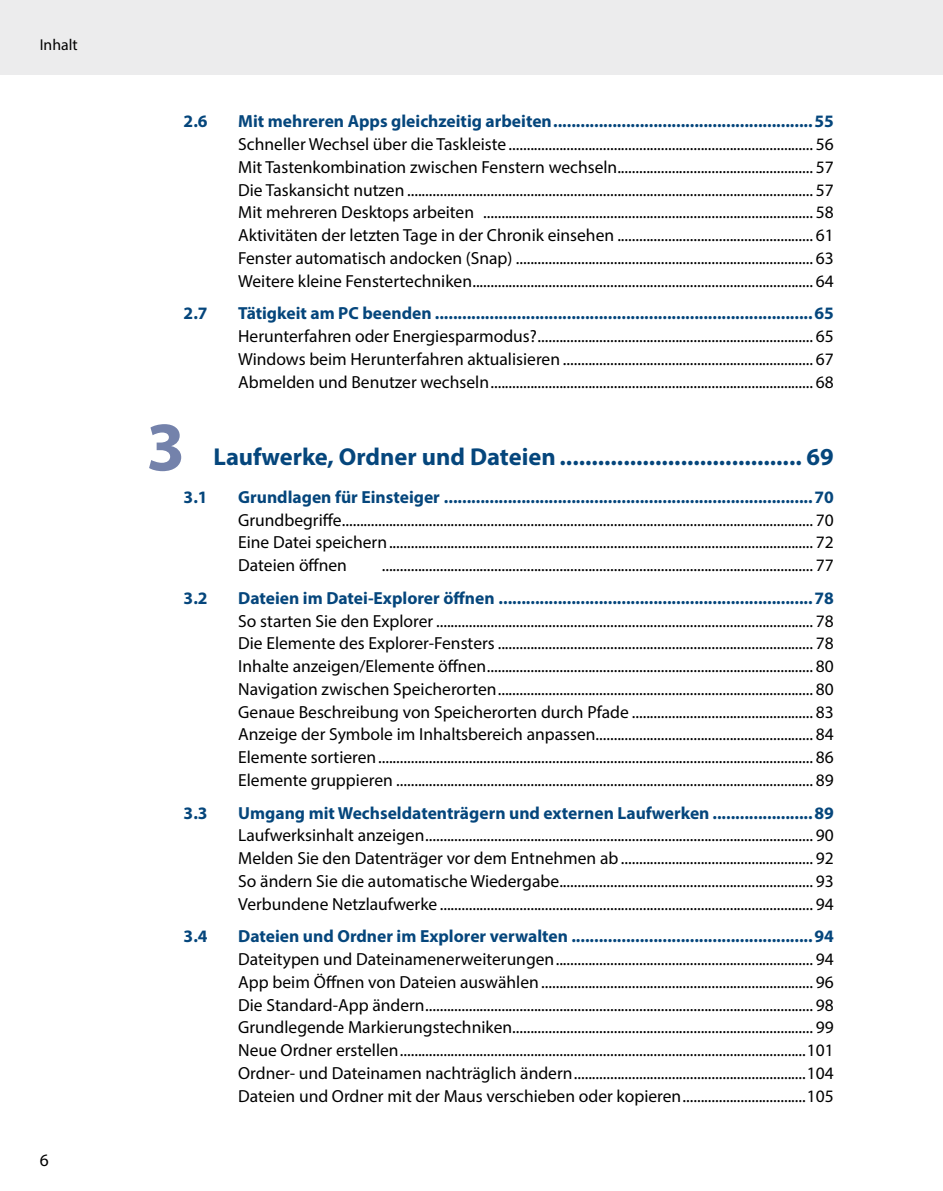
<style>
.page{position:relative;width:943px;height:1191px;background:#fff}
.page>*{position:absolute;margin:0;border:0;box-sizing:border-box;transform-origin:0 0}
.t1{font:700 70px "Myriad Pro";color:#7482ab}
.t2{font:700 24.5px "Myriad Pro";color:#05467c}
.t3{font:17.5px "Myriad Pro";color:#000}
.t4{font:700 17.5px "Myriad Pro";color:#05467c}
.t5{font:15.75px "Myriad Pro";color:#000}
</style>
<div class="page">
<div style="left:0;top:0;width:943px;height:74px;background:#ececed"></div>
<p class="t5" style="left:40px;top:35px;width:39px">Inhalt</p>
<p class="t3" style="left:40px;top:1149px;width:10px">6</p>
<p class="t4" style="left:184px;top:110px;width:25px">2.6</p>
<p class="t4" style="left:238px;top:110px;width:597px">Mit mehreren Apps gleichzeitig arbeiten.........................................................55</p>
<p class="t3" style="left:238px;top:133px;width:597px">Schneller Wechsel über die Taskleiste .................................................................................... 56</p>
<p class="t3" style="left:238px;top:156px;width:597px">Mit Tastenkombination zwischen Fenstern wechseln...................................................... 57</p>
<p class="t3" style="left:238px;top:179px;width:597px">Die Taskansicht nutzen ................................................................................................................ 57</p>
<p class="t3" style="left:238px;top:202px;width:597px">Mit mehreren Desktops arbeiten ........................................................................................... 58</p>
<p class="t3" style="left:238px;top:224px;width:597px">Aktivitäten der letzten Tage in der Chronik einsehen ...................................................... 61</p>
<p class="t3" style="left:238px;top:247px;width:597px">Fenster automatisch andocken (Snap) .................................................................................. 63</p>
<p class="t3" style="left:238px;top:270px;width:597px">Weitere kleine Fenstertechniken.............................................................................................. 64</p>
<p class="t4" style="left:184px;top:302px;width:25px">2.7</p>
<p class="t4" style="left:238px;top:302px;width:597px">Tätigkeit am PC beenden ...................................................................................65</p>
<p class="t3" style="left:238px;top:325px;width:597px">Herunterfahren oder Energiesparmodus?............................................................................ 65</p>
<p class="t3" style="left:238px;top:348px;width:597px">Windows beim Herunterfahren aktualisieren ..................................................................... 67</p>
<p class="t3" style="left:238px;top:371px;width:597px">Abmelden und Benutzer wechseln......................................................................................... 68</p>
<p class="t1" style="left:146px;top:401px;width:40px">3</p>
<p class="t2" style="left:213px;top:441px;width:622px">Laufwerke, Ordner und Dateien ...................................... 69</p>
<p class="t4" style="left:184px;top:485px;width:25px">3.1</p>
<p class="t4" style="left:238px;top:485px;width:597px">Grundlagen für Einsteiger .................................................................................70</p>
<p class="t3" style="left:238px;top:509px;width:597px">Grundbegriffe.................................................................................................................................. 70</p>
<p class="t3" style="left:238px;top:531px;width:597px">Eine Datei speichern..................................................................................................................... 72</p>
<p class="t3" style="left:238px;top:554px;width:110px">Dateien öffnen</p>
<p class="t3" style="left:382px;top:554px;width:453px">....................................................................................................................... 77</p>
<p class="t4" style="left:184px;top:586px;width:25px">3.2</p>
<p class="t4" style="left:238px;top:586px;width:597px">Dateien im Datei-Explorer öffnen .....................................................................78</p>
<p class="t3" style="left:238px;top:610px;width:597px">So starten Sie den Explorer ........................................................................................................ 78</p>
<p class="t3" style="left:238px;top:632px;width:597px">Die Elemente des Explorer-Fensters ....................................................................................... 78</p>
<p class="t3" style="left:238px;top:655px;width:597px">Inhalte anzeigen/Elemente öffnen.......................................................................................... 80</p>
<p class="t3" style="left:238px;top:678px;width:597px">Navigation zwischen Speicherorten....................................................................................... 80</p>
<p class="t3" style="left:238px;top:701px;width:597px">Genaue Beschreibung von Speicherorten durch Pfade .................................................. 83</p>
<p class="t3" style="left:238px;top:723px;width:597px">Anzeige der Symbole im Inhaltsbereich anpassen............................................................ 84</p>
<p class="t3" style="left:238px;top:746px;width:597px">Elemente sortieren........................................................................................................................ 86</p>
<p class="t3" style="left:238px;top:769px;width:597px">Elemente gruppieren ................................................................................................................... 89</p>
<p class="t4" style="left:184px;top:801px;width:25px">3.3</p>
<p class="t4" style="left:238px;top:801px;width:597px">Umgang mit Wechseldatenträgern und externen Laufwerken ......................89</p>
<p class="t3" style="left:238px;top:824px;width:597px">Laufwerksinhalt anzeigen........................................................................................................... 90</p>
<p class="t3" style="left:238px;top:847px;width:597px">Melden Sie den Datenträger vor dem Entnehmen ab ..................................................... 92</p>
<p class="t3" style="left:238px;top:870px;width:597px">So ändern Sie die automatische Wiedergabe...................................................................... 93</p>
<p class="t3" style="left:238px;top:893px;width:597px">Verbundene Netzlaufwerke ....................................................................................................... 94</p>
<p class="t4" style="left:184px;top:925px;width:25px">3.4</p>
<p class="t4" style="left:238px;top:925px;width:597px">Dateien und Ordner im Explorer verwalten .....................................................94</p>
<p class="t3" style="left:238px;top:948px;width:597px">Dateitypen und Dateinamenerweiterungen....................................................................... 94</p>
<p class="t3" style="left:238px;top:971px;width:597px">App beim Öffnen von Dateien auswählen........................................................................... 96</p>
<p class="t3" style="left:238px;top:993px;width:597px">Die Standard-App ändern........................................................................................................... 98</p>
<p class="t3" style="left:238px;top:1016px;width:597px">Grundlegende Markierungstechniken................................................................................... 99</p>
<p class="t3" style="left:238px;top:1039px;width:597px">Neue Ordner erstellen................................................................................................................101</p>
<p class="t3" style="left:238px;top:1062px;width:597px">Ordner- und Dateinamen nachträglich ändern................................................................104</p>
<p class="t3" style="left:238px;top:1084px;width:597px">Dateien und Ordner mit der Maus verschieben oder kopieren..................................105</p>
</div>
